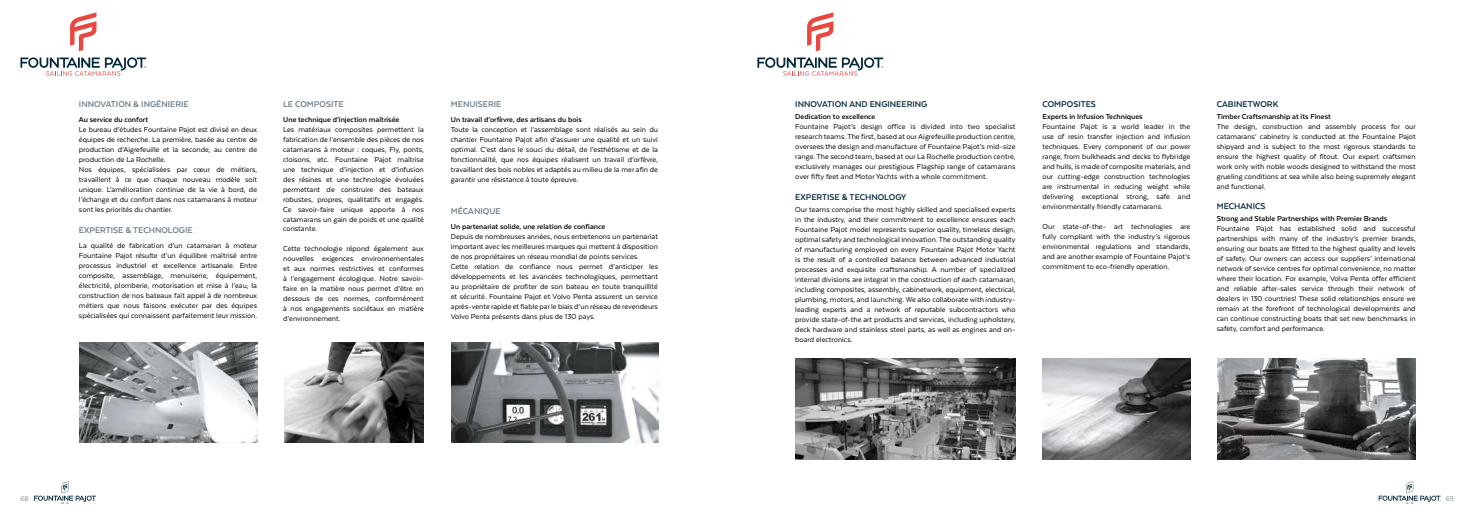
<style>
.page{position:relative;width:1474px;height:521px;background:#fff}
.page>*{position:absolute;margin:0;border:0;box-sizing:border-box;transform-origin:0 0}
.t1{font:700 9.62px "Texta";color:#002737}
.t2{font:700 9.62px "Texta";color:#6b7b8a}
.t3{font:8.31px/10px "Texta";color:#000;text-align:justify}
.t4{font:700 8.31px "Texta";color:#000}
.t5{font:7.88px "Texta";color:#85919f}
</style>
<div class="page">
<svg style="left:1378px;top:481px;width:62px;height:22px"></svg>
<svg style="left:34px;top:481px;width:62px;height:22px"></svg>
<svg style="left:70px;top:12px;width:26px;height:39px"></svg>
<svg style="left:20px;top:57px;width:126px;height:19px"></svg>
<img style="left:451px;top:342px;width:207px;height:101px">
<img style="left:79px;top:342px;width:178px;height:101px">
<img style="left:285px;top:342px;width:139px;height:101px">
<svg style="left:807px;top:12px;width:26px;height:39px"></svg>
<svg style="left:757px;top:57px;width:126px;height:19px"></svg>
<img style="left:1042px;top:359px;width:148px;height:100px">
<img style="left:1217px;top:359px;width:198px;height:100px">
<img style="left:795px;top:359px;width:220px;height:100px">
<p class="t2" style="left:79px;top:99px;width:111px">INNOVATION &amp; INGÉNIERIE</p>
<p class="t4" style="left:79px;top:115px;width:71px">Au service du confort</p>
<p class="t3" style="left:79px;top:124px;width:180px;text-align:left">Le bureau d’études Fountaine Pajot est divisé en deux équipes de recherche. La première, basée au centre de production d’Aigrefeuille et la seconde, au centre de production de La Rochelle.<br>Nos équipes, spécialisées par cœur de métiers, travaillent à ce que chaque nouveau modèle soit unique. L’amélioration continue de la vie à bord, de l’échange et du confort dans nos catamarans à moteur sont les priorités du chantier.</p>
<p class="t2" style="left:79px;top:225px;width:115px">EXPERTISE &amp; TECHNOLOGIE</p>
<p class="t3" style="left:79px;top:240px;width:180px">La qualité de fabrication d’un catamaran à moteur Fountaine Pajot résulte d’un équilibre maîtrisé entre processus industriel et excellence artisanale. Entre composite, assemblage, menuiserie, équipement, électricité, plomberie, motorisation et mise à l’eau, la construction de nos bateaux fait appel à de nombreux métiers que nous faisons exécuter par des équipes spécialisées qui connaissent parfaitement leur mission.</p>
<p class="t2" style="left:283px;top:99px;width:62px">LE COMPOSITE</p>
<p class="t4" style="left:283px;top:115px;width:118px">Une technique d’injection maîtrisée</p>
<p class="t3" style="left:283px;top:124px;width:142px">Les matériaux composites permettent la fabrication de l’ensemble des pièces de nos catamarans à moteur : coques, Fly, ponts, cloisons, etc. Fountaine Pajot maîtrise une technique d’injection et d’infusion des résines et une technologie évoluées permettant de construire des bateaux robustes, propres, qualitatifs et engagés.<br>Ce savoir-faire unique apporte à nos catamarans un gain de poids et une qualité constante.</p>
<p class="t3" style="left:283px;top:244px;width:142px">Cette technologie répond également aux nouvelles exigences environnementales et aux normes restrictives et conformes à l’engagement écologique. Notre savoir&shy;faire en la matière nous permet d’être en dessous de ces normes, conformément à nos engagements sociétaux en matière d’environnement.</p>
<p class="t2" style="left:451px;top:99px;width:52px">MENUISERIE</p>
<p class="t4" style="left:451px;top:115px;width:133px">Un travail d’orfèvre, des artisans du bois</p>
<p class="t3" style="left:451px;top:124px;width:209px">Toute la conception et l’assemblage sont réalisés au sein du chantier Fountaine Pajot afin d’assurer une qualité et un suivi optimal. C’est dans le souci du détail, de l’esthétisme et de la fonctionnalité, que nos équipes réalisent un travail d’orfèvre, travaillant des bois nobles et adaptés au milieu de la mer afin de garantir une résistance à toute épreuve.</p>
<p class="t2" style="left:451px;top:206px;width:51px">MÉCANIQUE</p>
<p class="t4" style="left:451px;top:222px;width:156px">Un partenariat solide, une relation de confiance</p>
<p class="t3" style="left:451px;top:232px;width:209px;text-align:left">Depuis de nombreuses années, nous entretenons un partenariat important avec les meilleures marques qui mettent à disposition de nos propriétaires un réseau mondial de points services.<br>Cette relation de confiance nous permet d’anticiper les développements et les avancées technologiques, permettant au propriétaire de profiter de son bateau en toute tranquillité et sécurité. Fountaine Pajot et Volvo Penta assurent un service après-vente rapide et fiable par le biais d’un réseau de revendeurs Volvo Penta présents dans plus de 130 pays.</p>
<p class="t1" style="left:795px;top:99px;width:134px">INNOVATION AND ENGINEERING</p>
<p class="t4" style="left:795px;top:113px;width:82px">Dedication to excellence</p>
<p class="t3" style="left:795px;top:122px;width:222px">Fountaine Pajot’s design office is divided into two specialist research teams. The first, based at our Aigrefeuille production centre, oversees the design and manufacture of Fountaine Pajot’s mid-size range. The second team, based at our La Rochelle production centre, exclusively manages our prestigious Flagship range of catamarans over fifty feet and Motor Yachts with a whole commitment.</p>
<p class="t1" style="left:795px;top:192px;width:113px">EXPERTISE &amp; TECHNOLOGY</p>
<p class="t3" style="left:795px;top:205px;width:222px">Our teams comprise the most highly skilled and specialised experts in the industry, and their commitment to excellence ensures each Fountaine Pajot model represents superior quality, timeless design, optimal safety and technological innovation. The outstanding quality of manufacturing employed on every Fountaine Pajot Motor Yacht is the result of a controlled balance between advanced industrial processes and exquisite craftsmanship. A number of specialized internal divisions are integral in the construction of each catamaran, including composites, assembly, cabinetwork, equipment, electrical, plumbing, motors, and launching. We also collaborate with industry&shy;leading experts and a network of reputable subcontractors who provide state-of-the art products and services, including upholstery, deck hardware and stainless steel parts, as well as engines and on&shy;board electronics.</p>
<p class="t1" style="left:1042px;top:99px;width:55px">COMPOSITES</p>
<p class="t4" style="left:1042px;top:113px;width:102px">Experts in Infusion Techniques</p>
<p class="t3" style="left:1042px;top:122px;width:149px">Fountaine Pajot is a world leader in the use of resin transfer injection and infusion techniques. Every component of our power range, from bulkheads and decks to flybridge and hulls, is made of composite materials, and our cutting-edge construction technologies are instrumental in reducing weight while delivering exceptional strong, safe and environmentally friendly catamarans.</p>
<p class="t3" style="left:1042px;top:221px;width:149px">Our state-of-the- art technologies are fully compliant with the industry’s rigorous environmental regulations and standards, and are another example of Fountaine Pajot’s commitment to eco-friendly operation.</p>
<p class="t1" style="left:1216px;top:99px;width:63px">CABINETWORK</p>
<p class="t4" style="left:1216px;top:113px;width:116px">Timber Craftsmanship at its Finest</p>
<p class="t3" style="left:1216px;top:122px;width:200px">The design, construction and assembly process for our catamarans’ cabinetry is conducted at the Fountaine Pajot shipyard and is subject to the most rigorous standards to ensure the highest quality of fitout. Our expert craftsmen work only with noble woods designed to withstand the most grueling conditions at sea while also being supremely elegant and functional.</p>
<p class="t1" style="left:1216px;top:201px;width:50px">MECHANICS</p>
<p class="t4" style="left:1216px;top:214px;width:172px">Strong and Stable Partnerships with Premier Brands</p>
<p class="t3" style="left:1216px;top:223px;width:200px">Fountaine Pajot has established solid and successful partnerships with many of the industry’s premier brands, ensuring our boats are fitted to the highest quality and levels of safety. Our owners can access our suppliers’ international network of service centres for optimal convenience, no matter where their location. For example, Volva Penta offer efficient and reliable after-sales service through their network of dealers in 130 countries! These solid relationships ensure we remain at the forefront of technological developments and can continue constructing boats that set new benchmarks in safety, comfort and performance.</p>
<p class="t5" style="left:20px;top:495px;width:10px">68</p>
<p class="t5" style="left:1445px;top:495px;width:10px">69</p>
</div>
